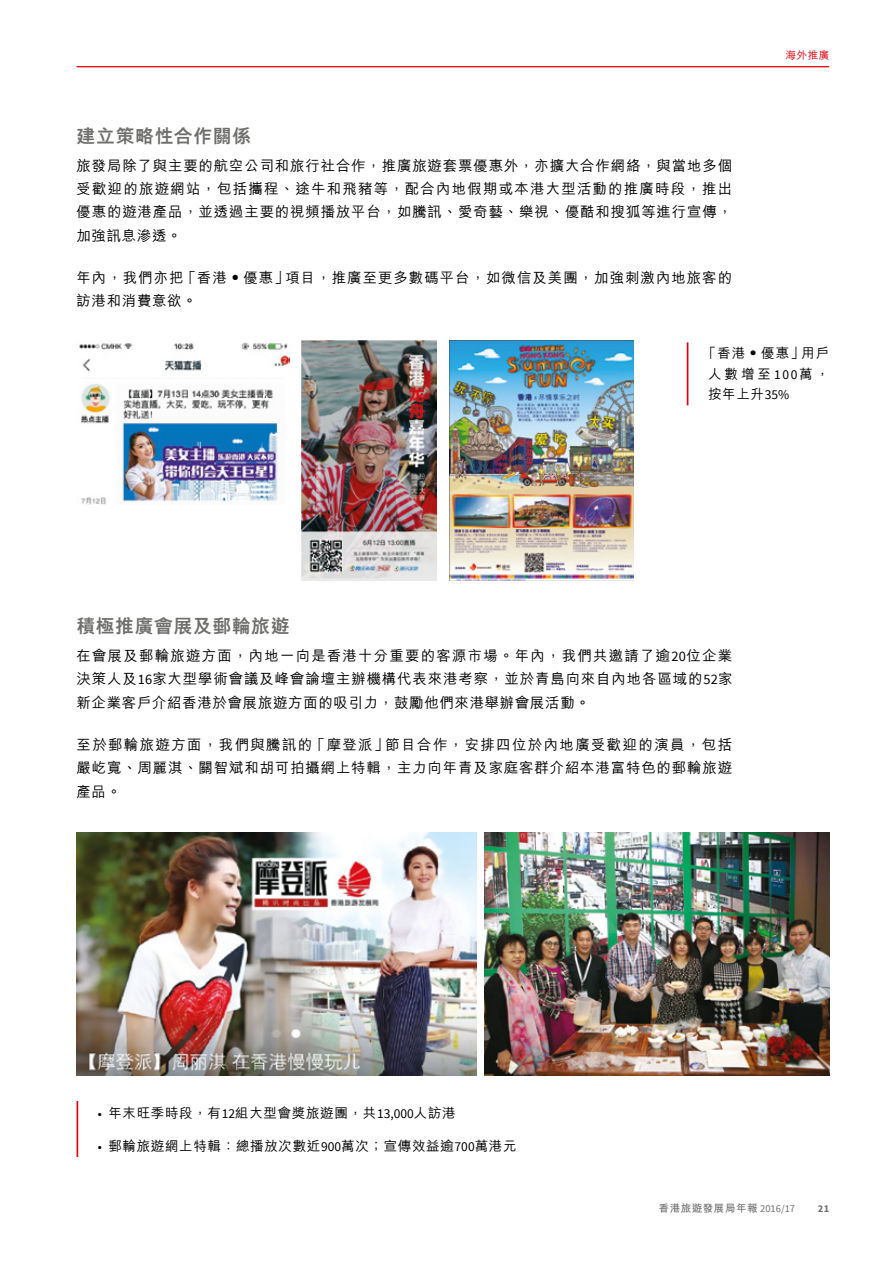
<style>
.page{position:relative;width:893px;height:1263px;background:#fff}
.page>*{position:absolute;margin:0;border:0;box-sizing:border-box;transform-origin:0 0}
.t1{font:800 18.75px "M Hei HK";letter-spacing:.035em;color:#6f6f6e}
.t2{font:500 14.4px/23.2px "M Hei HK";letter-spacing:.06em;color:#000;text-align:justify}
.t3{font:500 13.5px/20.2px "M Hei HK";letter-spacing:.05em;color:#000;text-align:justify}
.t4{font:700 10.5px "M Hei HK";letter-spacing:.05em;color:#6f6f6e}
.t5{font:500 10.5px "M Hei HK";color:#e3000f}
.t6{font:700 10.5px "Source Sans Pro";color:#6f6f6e}
.s1{font-family:"Source Sans Pro";font-weight:400}
</style>
<div class="page">
<hr style="left:77px;top:1101px;width:1px;height:56px;background:#e3000f">
<hr style="left:687px;top:342px;width:1px;height:63px;background:#e3000f">
<img style="left:302px;top:341px;width:135px;height:239px">
<img style="left:450px;top:341px;width:184px;height:239px">
<img style="left:77px;top:833px;width:399px;height:242px">
<img style="left:485px;top:833px;width:344px;height:242px">
<img style="left:79px;top:341px;width:210px;height:164px">
<hr style="left:77px;top:66px;width:752px;height:1px;background:#e3000f">
<h1 class="t1" style="left:77px;top:126px;width:176px">建立策略性合作關係</h1>
<p class="t2" style="left:77px;top:153px;width:657px">旅發局除了與主要的航空公司和旅行社合作，推廣旅遊套票優惠外，亦擴大合作網絡，與當地多個受歡迎的旅遊網站，包括攜程、途牛和飛豬等，配合內地假期或本港大型活動的推廣時段，推出優惠的遊港產品，並透過主要的視頻播放平台，如騰訊、愛奇藝、樂視、優酷和搜狐等進行宣傳，加強訊息滲透。</p>
<p class="t2" style="left:77px;top:265px;width:657px">年內，我們亦把「香港‧優惠」項目，推廣至更多數碼平台，如微信及美團，加強刺激內地旅客的訪港和消費意欲。</p>
<p class="t5" style="left:786px;top:47px;width:45px">海外推廣</p>
<p class="t3" style="left:708px;top:342px;width:123px;text-indent:-5px">「香港• 優惠」用戶人數增至<span class="s1">100</span>萬，按年上升<span class="s1">35%</span></p>
<h1 class="t1" style="left:77px;top:616px;width:215px">積極推廣會展及郵輪旅遊</h1>
<p class="t2" style="left:77px;top:643px;width:657px">在會展及郵輪旅遊方面，內地一向是香港十分重要的客源市場。年內，我們共邀請了逾<span class="s1">20</span>位企業決策人及<span class="s1">16</span>家大型學術會議及峰會論壇主辦機構代表來港考察，並於青島向來自內地各區域的<span class="s1">52</span>家新企業客戶介紹香港於會展旅遊方面的吸引力，鼓勵他們來港舉辦會展活動。</p>
<p class="t2" style="left:77px;top:732px;width:657px">至於郵輪旅遊方面，我們與騰訊的「摩登派」節目合作，安排四位於內地廣受歡迎的演員，包括嚴屹寬、周麗淇、關智斌和胡可拍攝網上特輯，主力向年青及家庭客群介紹本港富特色的郵輪旅遊產品。</p>
<p class="t3" style="left:98px;top:1101px;width:359px"><span class="s1">•</span> 年末旺季時段，有<span class="s1">12</span>組大型會獎旅遊團，共<span class="s1">13,000</span>人訪港</p>
<p class="t3" style="left:98px;top:1134px;width:420px"><span class="s1">•</span> 郵輪旅遊網上特輯：總播放次數近<span class="s1">900</span>萬次；宣傳效益逾<span class="s1">700</span>萬港元</p>
<p class="t4" style="left:659px;top:1201px;width:138px">香港旅遊發展局年報 <span class="s1">2016/17</span></p>
<p class="t6" style="left:818px;top:1201px;width:13px">21</p>
</div>
